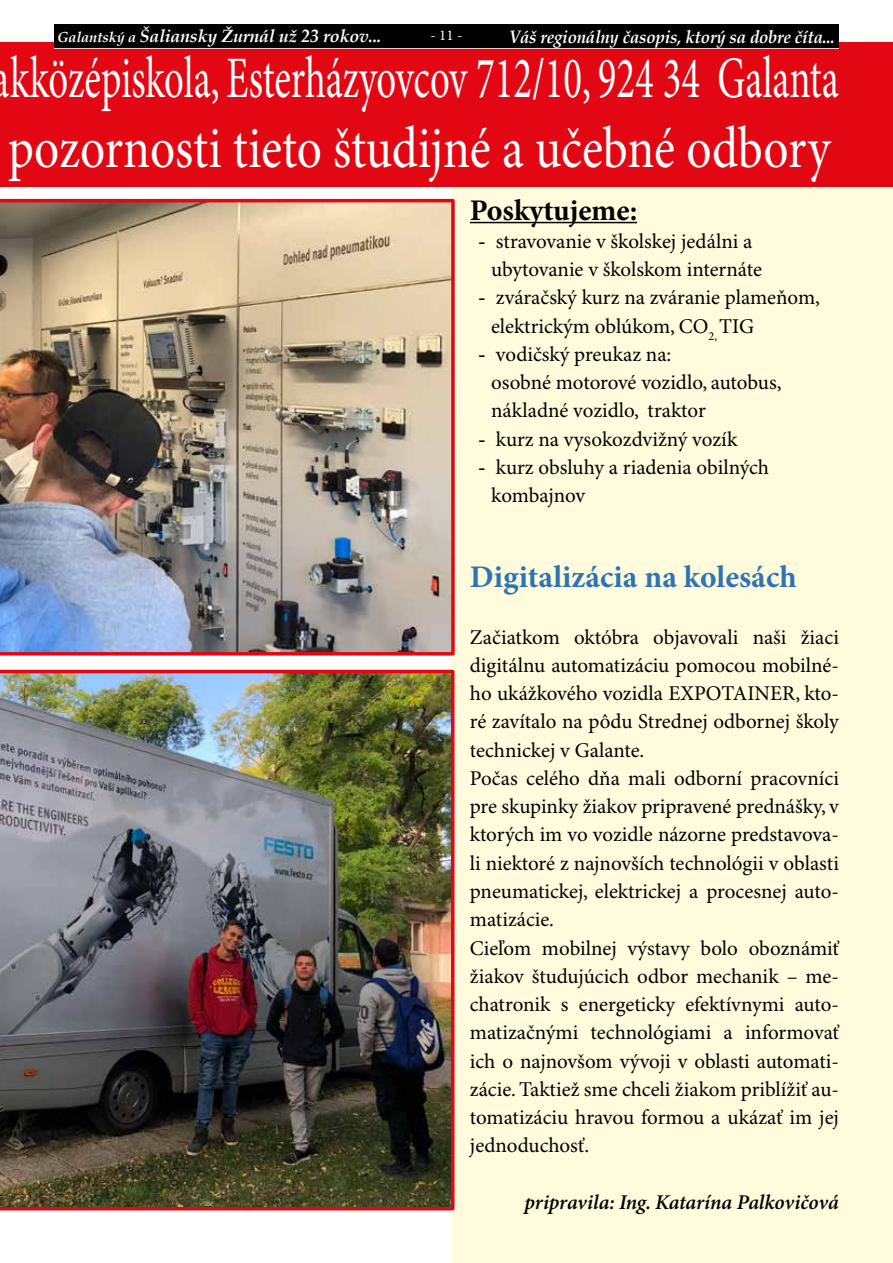
<style>
.page{position:relative;width:893px;height:1263px;background:#fff}
.page>*{position:absolute;margin:0;border:0;box-sizing:border-box;transform-origin:0 0}
.t1{font:58.8px/70.5px "Minion Pro";color:#fff;scale:.66 1}
.t2{font:700 31.5px "Minion Pro";color:#2e74b5}
.t3{font:700 30px "Minion Pro";color:#000}
.t4{font:21px/28.2px "Minion Pro";letter-spacing:-.005em;color:#000}
.t5{font:italic 600 21px "Minion Pro";letter-spacing:-.005em;color:#000}
.t6{font:italic 700 18px "Book Antiqua";letter-spacing:-.01em;color:#fff;scale:.93 1}
.t7{font:italic 700 17.7px "Book Antiqua";letter-spacing:-.01em;color:#fff}
.t8{font:15px "Minion Pro";color:#fff}
.s1{font-size:14.55px}
.s2{font-family:"Times New Roman"}
</style>
<div class="page">
<div style="left:453px;top:187px;width:440px;height:1076px;background:#fffbdc"></div>
<div style="left:0;top:42px;width:893px;height:145px;background:#e30613"></div>
<img style="left:0;top:670px;width:455px;height:540px">
<img style="left:0;top:199px;width:455px;height:456px">
<hr style="left:470px;top:222px;width:167px;height:1px;background:#000">
<hr style="left:54px;top:47px;width:785px;height:2px;background:#fff">
<div style="left:54px;top:24px;width:785px;height:24px;background:#000"></div>
<p class="t7" style="left:57px;top:24px;width:326px"><span class="s1">Galantský a</span> Šaliansky Žurnál už 23 rokov...</p>
<p class="t8" style="left:431px;top:26px;width:33px">- 11 -</p>
<p class="t6" style="left:509px;top:24px;width:352px">Váš regionálny časopis, ktorý sa dobre číta...</p>
<h1 class="t1" style="left:-7px;top:45px;width:1283px">akközépiskola, Esterházyovcov 712/10, 924 34 Galanta pozornosti tieto študijné a učebné odbory</h1>
<h3 class="t3" style="left:470px;top:192px;width:169px">Poskytujeme:</h3>
<p class="t4" style="left:491px;top:228px;width:272px;text-indent:-13px"><span class="s2">-</span> stravovanie v školskej jedálni a ubytovanie v školskom internáte</p>
<p class="t4" style="left:491px;top:284px;width:330px;text-indent:-13px"><span class="s2">-</span> zváračský kurz na zváranie plameňom, elektrickým oblúkom, CO<sub>2,</sub> TIG</p>
<p class="t4" style="left:491px;top:341px;width:292px;text-indent:-13px"><span class="s2">-</span> vodičský preukaz na:<br>osobné motorové vozidlo, autobus, nákladné vozidlo, traktor</p>
<p class="t4" style="left:478px;top:426px;width:260px"><span class="s2">-</span> kurz na vysokozdvižný vozík</p>
<p class="t4" style="left:491px;top:454px;width:279px;text-indent:-13px"><span class="s2">-</span> kurz obsluhy a riadenia obilných kombajnov</p>
<h2 class="t2" style="left:470px;top:558px;width:328px">Digitalizácia na kolesách</h2>
<p class="t4" style="left:470px;top:624px;width:371px">Začiatkom októbra objavovali naši žiaci digitálnu automatizáciu pomocou mobilné&shy;ho ukážkového vozidla EXPOTAINER, kto&shy;ré zavítalo na pôdu Strednej odbornej školy technickej v Galante.<br>Počas celého dňa mali odborní pracovníci pre skupinky žiakov pripravené prednášky, v ktorých im vo vozidle názorne predstavova&shy;li niektoré z najnovších technológii v oblasti pneumatickej, elektrickej a procesnej auto&shy;matizácie.<br>Cieľom mobilnej výstavy bolo oboznámiť žiakov študujúcich odbor mechanik – me&shy;chatronik s energeticky efektívnymi auto&shy;matizačnými technológiami a informovať ich o najnovšom vývoji v oblasti automati&shy;zácie. Taktiež sme chceli žiakom priblížiť au&shy;tomatizáciu hravou formou a ukázať im jej jednoduchosť.</p>
<p class="t5" style="left:524px;top:1190px;width:316px">pripravila: Ing. Katarína Palkovičová</p>
</div>
